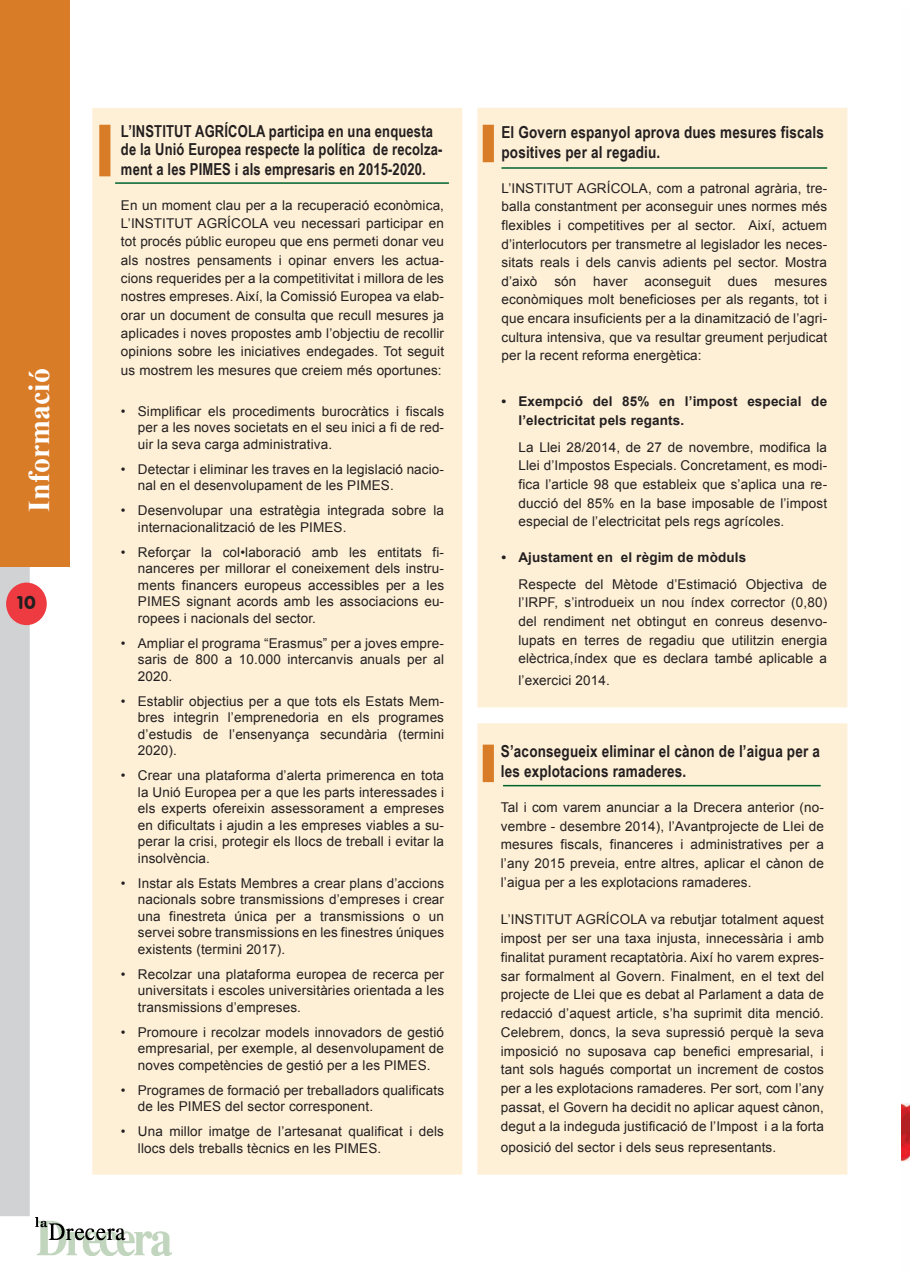
<style>
.page{position:relative;width:910px;height:1280px;background:#fff}
.page>*{position:absolute;margin:0;border:0;box-sizing:border-box;transform-origin:0 0}
.t1{font:700 30px "Times New Roman";color:#fff}
.t2{font:18px "VAG Rounded BT";color:#231f20}
.t3{font:700 16.5px/19.8px "Arial Narrow";letter-spacing:.01em;color:#231f20}
.t4{font:700 16.5px/19.2px "Arial Narrow";letter-spacing:.01em;color:#231f20;scale:.96 1}
.t5{font:13.5px/16.5px "Arial";letter-spacing:.01em;color:#231f20;text-align:justify}
.t6{font:700 13.5px/18.6px "Arial";letter-spacing:.01em;color:#231f20}
</style>
<div class="page">
<div style="left:2px;top:1px;width:26px;height:1214px;background:#d1d2d4"></div>
<div style="left:0;top:0;width:30px;height:1216px;border:3px solid #d1d2d4"></div>
<div style="left:7px;top:583px;width:39px;height:41px;background:#ee3a41;border-radius:50%"></div>
<div style="left:6px;top:583px;width:41px;height:42px;border:2px solid #ee3a41;border-radius:50%"></div>
<img style="left:36px;top:1217px;width:136px;height:39px">
<div style="left:0;top:0;width:70px;height:566px;background:#d97c27"></div>
<img style="left:901px;top:1103px;width:9px;height:59px">
<div style="left:93px;top:109px;width:368px;height:1065px;background:#fef0d6"></div>
<div style="left:92px;top:108px;width:370px;height:1066px;border:2px solid #fef0d6"></div>
<div style="left:478px;top:109px;width:369px;height:598px;background:#fef0d6"></div>
<div style="left:477px;top:108px;width:370px;height:599px;border:2px solid #fef0d6"></div>
<div style="left:478px;top:724px;width:369px;height:450px;background:#fef0d6"></div>
<div style="left:477px;top:723px;width:370px;height:452px;border:2px solid #fef0d6"></div>
<hr style="left:115px;top:182px;width:334px;height:2px;background:#00622f">
<hr style="left:501px;top:167px;width:326px;height:2px;background:#00622f">
<hr style="left:503px;top:785px;width:318px;height:1px;background:#00622f">
<div style="left:483px;top:125px;width:10px;height:36px;background:#d97c27"></div>
<div style="left:483px;top:125px;width:11px;height:37px;border:2px solid #d97c27"></div>
<div style="left:483px;top:745px;width:10px;height:36px;background:#d97c27"></div>
<div style="left:483px;top:745px;width:11px;height:37px;border:2px solid #d97c27"></div>
<div style="left:100px;top:125px;width:10px;height:51px;background:#d97c27"></div>
<div style="left:99px;top:125px;width:11px;height:51px;border:2px solid #d97c27"></div>
<h1 class="t1" style="left:18px;top:512px;width:145px;rotate:-90deg">Informació</h1>
<h2 class="t2" style="left:18px;top:591px;width:20px">10</h2>
<p class="t4" style="left:121px;top:120px;width:336px">L’INSTITUT AGRÍCOLA participa en una enquesta de la Unió Europea respecte la política de recolza&shy;ment a les PIMES i als empresaris en 2015-2020.</p>
<p class="t5" style="left:121px;top:196px;width:325px;line-height:18.3px">En un moment clau per a la recuperació econòmica, L’INSTITUT AGRÍCOLA veu necessari participar en tot procés públic europeu que ens permeti donar veu als nostres pensaments i opinar envers les actua&shy;cions requerides per a la competitivitat i millora de les nostres empreses. Així, la Comissió Europea va elab&shy;orar un document de consulta que recull mesures ja aplicades i noves propostes amb l’objectiu de recollir opinions sobre les iniciatives endegades. Tot seguit us mostrem les mesures que creiem més oportunes:</p>
<p class="t5" style="left:138px;top:403px;width:308px;text-indent:-17px">• Simplificar els procediments burocràtics i fiscals per a les noves societats en el seu inici a fi de red&shy;uir la seva carga administrativa.</p>
<p class="t5" style="left:138px;top:461px;width:308px;text-indent:-17px">• Detectar i eliminar les traves en la legislació nacio&shy;nal en el desenvolupament de les PIMES.</p>
<p class="t5" style="left:138px;top:502px;width:308px;text-indent:-17px">• Desenvolupar una estratègia integrada sobre la internacionalització de les PIMES.</p>
<p class="t5" style="left:138px;top:544px;width:308px;text-indent:-17px">• Reforçar la col•laboració amb les entitats fi&shy;nanceres per millorar el coneixement dels instru&shy;ments financers europeus accessibles per a les PIMES signant acords amb les associacions eu&shy;ropees i nacionals del sector.</p>
<p class="t5" style="left:138px;top:635px;width:308px;text-indent:-17px">• Ampliar el programa “Erasmus” per a joves empre&shy;saris de 800 a 10.000 intercanvis anuals per al 2020.</p>
<p class="t5" style="left:138px;top:693px;width:308px;text-indent:-17px">• Establir objectius per a que tots els Estats Mem&shy;bres integrin l’emprenedoria en els programes d’estudis de l’ensenyança secundària (termini 2020).</p>
<p class="t5" style="left:138px;top:767px;width:308px;text-indent:-17px">• Crear una plataforma d’alerta primerenca en tota la Unió Europea per a que les parts interessades i els experts ofereixin assessorament a empreses en dificultats i ajudin a les empreses viables a su&shy;perar la crisi, protegir els llocs de treball i evitar la insolvència.</p>
<p class="t5" style="left:138px;top:875px;width:308px;text-indent:-17px">• Instar als Estats Membres a crear plans d’accions nacionals sobre transmissions d’empreses i crear una finestreta única per a transmissions o un servei sobre transmissions en les finestres úniques existents (termini 2017).</p>
<p class="t5" style="left:138px;top:966px;width:308px;text-indent:-17px">• Recolzar una plataforma europea de recerca per universitats i escoles universitàries orientada a les transmissions d’empreses.</p>
<p class="t5" style="left:138px;top:1024px;width:308px;text-indent:-17px">• Promoure i recolzar models innovadors de gestió empresarial, per exemple, al desenvolupament de noves competències de gestió per a les PIMES.</p>
<p class="t5" style="left:138px;top:1082px;width:308px;text-indent:-17px">• Programes de formació per treballadors qualificats de les PIMES del sector corresponent.</p>
<p class="t5" style="left:138px;top:1123px;width:308px;text-indent:-17px">• Una millor imatge de l’artesanat qualificat i dels llocs dels treballs tècnics en les PIMES.</p>
<p class="t3" style="left:501px;top:122px;width:324px">El Govern espanyol aprova dues mesures fiscals positives per al regadiu.</p>
<p class="t5" style="left:501px;top:179px;width:327px;line-height:18.6px">L’INSTITUT AGRÍCOLA, com a patronal agrària, tre&shy;balla constantment per aconseguir unes normes més flexibles i competitives per al sector. Així, actuem d’interlocutors per transmetre al legislador les neces&shy;sitats reals i dels canvis adients pel sector. Mostra d’això</p>
<p class="t5" style="left:554px;top:273px;width:24px">són</p>
<p class="t5" style="left:593px;top:273px;width:36px">haver</p>
<p class="t5" style="left:644px;top:273px;width:68px">aconseguit</p>
<p class="t5" style="left:728px;top:273px;width:31px">dues</p>
<p class="t5" style="left:501px;top:272px;width:327px;line-height:18.6px;text-indent:273px">mesures econòmiques molt beneficioses per als regants, tot i que encara insuficients per a la dinamització de l’agri&shy;cultura intensiva, que va resultar greument perjudicat per la recent reforma energètica:</p>
<p class="t6" style="left:518px;top:392px;width:310px;text-indent:-17px">• Exempció del 85% en l’impost especial de l’electricitat pels regants.</p>
<p class="t5" style="left:518px;top:438px;width:310px;line-height:18.6px">La Llei 28/2014, de 27 de novembre, modifica la Llei d’Impostos Especials. Concretament, es modi&shy;fica l’article 98 que estableix que s’aplica una re&shy;ducció del 85% en la base imposable de l’impost especial de l’electricitat pels regs agrícoles.</p>
<p class="t6" style="left:501px;top:548px;width:246px">• Ajustament en el règim de mòduls</p>
<p class="t5" style="left:518px;top:575px;width:310px;line-height:18.6px">Respecte del Mètode d’Estimació Objectiva de l’IRPF, s’introdueix un nou índex corrector (0,80) del rendiment net obtingut en conreus desenvo&shy;lupats en terres de regadiu que utilitzin energia elèctrica,índex que es declara també aplicable a</p>
<p class="t5" style="left:518px;top:672px;width:93px">l’exercici 2014.</p>
<p class="t3" style="left:501px;top:741px;width:321px">S’aconsegueix eliminar el cànon de l’aigua per a les explotacions ramaderes.</p>
<p class="t5" style="left:501px;top:798px;width:325px;line-height:18.8px">Tal i com varem anunciar a la Drecera anterior (no&shy;vembre - desembre 2014), l’Avantprojecte de Llei de mesures fiscals, financeres i administratives per a l’any 2015 preveia, entre altres, aplicar el cànon de l’aigua per a les explotacions ramaderes.</p>
<p class="t5" style="left:501px;top:910px;width:325px;line-height:18.8px">L’INSTITUT AGRÍCOLA va rebutjar totalment aquest impost per ser una taxa injusta, innecessària i amb finalitat purament recaptatòria. Així ho varem expres&shy;sar formalment al Govern. Finalment, en el text del projecte de Llei que es debat al Parlament a data de redacció d’aquest article, s’ha suprimit dita menció.<br>Celebrem, doncs, la seva supressió perquè la seva imposició no suposava cap benefici empresarial, i tant sols hagués comportat un increment de costos per a les explotacions ramaderes. Per sort, com l’any passat, el Govern ha decidit no aplicar aquest cànon, degut a la indeguda justificació de l’Impost i a la forta</p>
<p class="t5" style="left:501px;top:1139px;width:277px">oposició del sector i dels seus representants.</p>
</div>
